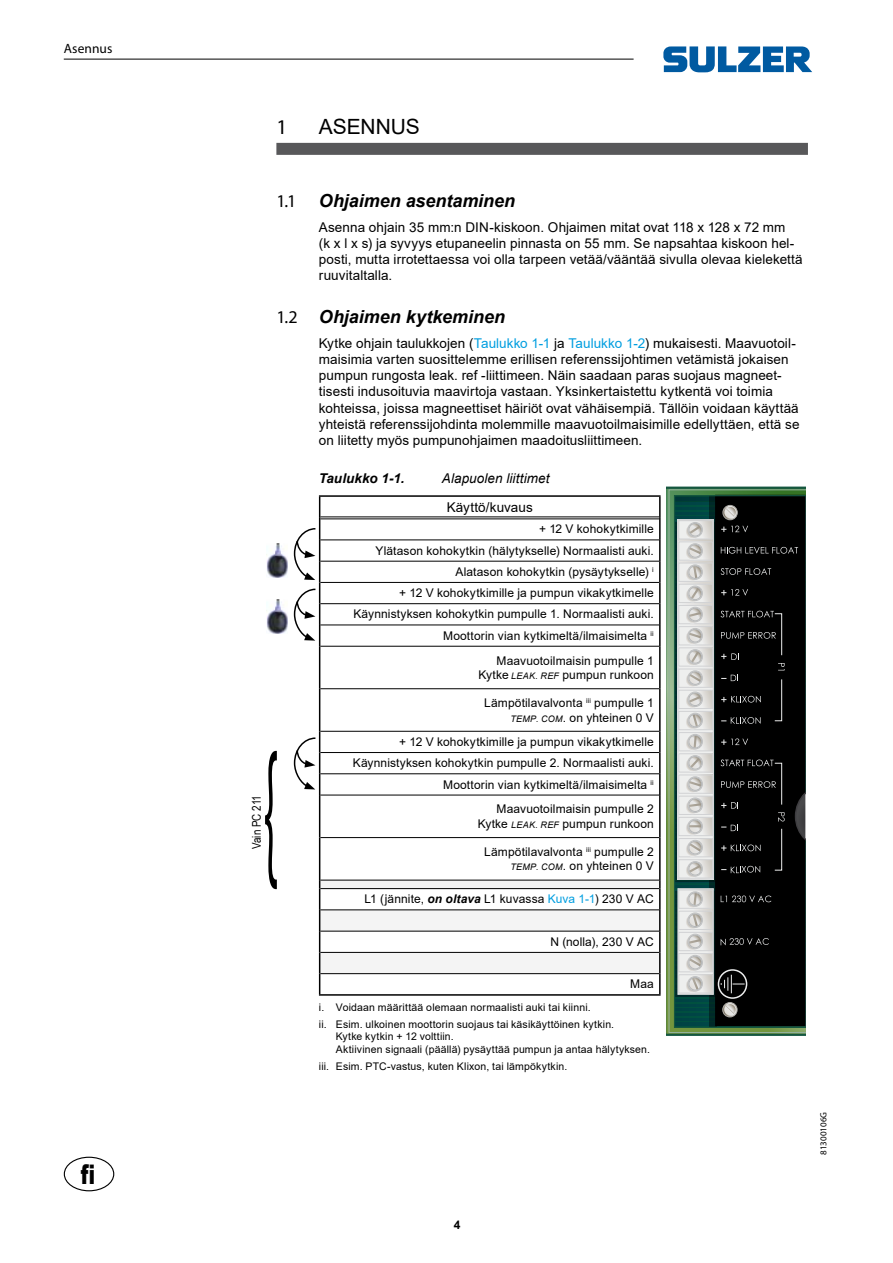
<style>
.page{position:relative;width:893px;height:1263px;background:#fff}
.page>*{position:absolute;margin:0;border:0;box-sizing:border-box;transform-origin:0 0}
.t1{font:173.4px "Myriad Pro";color:#000;scale:.29 1}
.t2{font:900 27px "Arial";color:#000;scale:.8 1}
.t3{font:21px "Arial";letter-spacing:-.005em;color:#000}
.t4{font:21px "Myriad Pro";color:#000}
.t5{font:italic 700 18px "Arial";letter-spacing:-.005em;color:#000}
.t6{font:18px "Myriad Pro";color:#000}
.t7{font:13.5px/16.2px "Arial";letter-spacing:.005em;color:#000}
.t8{font:italic 13.5px "Arial";letter-spacing:.01em;color:#000}
.t9{font:italic 700 13.5px "Arial";letter-spacing:.005em;color:#000}
.t10{font:13.5px "Myriad Pro";letter-spacing:.005em;color:#000}
.t11{font:12px/21.3px "Arial";letter-spacing:.01em;color:#000;text-align:right}
.t12{font:12px "Arial Narrow";color:#000}
.t13{font:700 12px "Arial";color:#000}
.t14{font:10.5px/16.8px "Arial";letter-spacing:.015em;color:#000}
.t15{font:9px "Myriad Pro";color:#000}
.s1{font-family:"Myriad Pro";font-weight:400;font-style:normal}
.s2{color:#009ee0}
.s3{font-style:italic;font-size:9px}
.s4{font-weight:700;font-style:italic}
</style>
<div class="page">
<div style="left:64px;top:1157px;width:50px;height:34px;border:1px solid #000;border-radius:50%"></div>
<svg style="left:663px;top:46px;width:149px;height:26px"></svg>
<hr style="left:64px;top:59px;width:570px;height:1px;background:#000">
<div style="left:276px;top:143px;width:532px;height:12px;background:#58585a"></div>
<hr style="left:319px;top:495px;width:342px;height:2px;background:#000">
<hr style="left:659px;top:497px;width:2px;height:21px;background:#000">
<hr style="left:659px;top:518px;width:2px;height:22px;background:#000">
<hr style="left:659px;top:540px;width:2px;height:21px;background:#000">
<hr style="left:659px;top:561px;width:2px;height:21px;background:#000">
<hr style="left:659px;top:582px;width:2px;height:22px;background:#000">
<hr style="left:659px;top:604px;width:2px;height:21px;background:#000">
<hr style="left:659px;top:625px;width:2px;height:21px;background:#000">
<hr style="left:319px;top:646px;width:1px;height:43px;background:#000">
<hr style="left:659px;top:646px;width:2px;height:43px;background:#000">
<hr style="left:319px;top:689px;width:1px;height:42px;background:#000">
<hr style="left:659px;top:689px;width:2px;height:42px;background:#000">
<hr style="left:659px;top:731px;width:2px;height:21px;background:#000">
<hr style="left:659px;top:752px;width:2px;height:22px;background:#000">
<hr style="left:659px;top:774px;width:2px;height:21px;background:#000">
<hr style="left:319px;top:795px;width:1px;height:42px;background:#000">
<hr style="left:659px;top:795px;width:2px;height:42px;background:#000">
<hr style="left:319px;top:837px;width:1px;height:43px;background:#000">
<hr style="left:659px;top:837px;width:2px;height:43px;background:#000">
<hr style="left:319px;top:994px;width:342px;height:2px;background:#000">
<hr style="left:320px;top:539px;width:339px;height:1px;background:#000">
<hr style="left:320px;top:561px;width:339px;height:1px;background:#000">
<hr style="left:320px;top:582px;width:339px;height:1px;background:#000">
<hr style="left:320px;top:603px;width:339px;height:1px;background:#000">
<hr style="left:320px;top:625px;width:339px;height:1px;background:#000">
<hr style="left:320px;top:646px;width:339px;height:1px;background:#000">
<hr style="left:320px;top:688px;width:339px;height:1px;background:#000">
<hr style="left:320px;top:731px;width:339px;height:1px;background:#000">
<hr style="left:320px;top:752px;width:339px;height:1px;background:#000">
<hr style="left:320px;top:773px;width:339px;height:1px;background:#000">
<hr style="left:320px;top:795px;width:339px;height:1px;background:#000">
<hr style="left:320px;top:837px;width:339px;height:1px;background:#000">
<hr style="left:320px;top:516px;width:339px;height:1px;background:#000">
<hr style="left:320px;top:518px;width:339px;height:1px;background:#000">
<svg style="left:319px;top:880px;width:342px;height:114px"></svg>
<hr style="left:320px;top:952px;width:339px;height:1px;background:#000">
<hr style="left:659px;top:952px;width:2px;height:22px;background:#000">
<img style="left:267px;top:543px;width:21px;height:35px">
<svg style="left:666px;top:487px;width:139px;height:549px"></svg>
<svg style="left:668px;top:489px;width:137px;height:544px"></svg>
<svg style="left:674px;top:495px;width:131px;height:533px"></svg>
<svg style="left:724px;top:507px;width:12px;height:11px"></svg>
<svg style="left:724px;top:1004px;width:11px;height:11px"></svg>
<div style="left:718px;top:969px;width:29px;height:30px;border:2px solid #eceded;border-radius:50%"></div>
<svg style="left:293px;top:497px;width:27px;height:149px"></svg>
<svg style="left:293px;top:731px;width:27px;height:64px"></svg>
<img style="left:267px;top:599px;width:21px;height:35px">
<p class="t10" style="left:64px;top:40px;width:50px">Asennus</p>
<h2 class="t2" style="left:81px;top:1154px;width:20px">fi</h2>
<h3 class="t4" style="left:276px;top:114px;width:12px">1</h3>
<h3 class="t3" style="left:319px;top:113px;width:102px">ASENNUS</h3>
<h3 class="t6" style="left:276px;top:190px;width:21px">1.1</h3>
<h3 class="t5" style="left:319px;top:189px;width:198px">Ohjaimen asentaminen</h3>
<p class="t7" style="left:319px;top:219px;width:485px">Asenna ohjain 35 mm:n DIN-kiskoon. Ohjaimen mitat ovat 118 x 128 x 72 mm<br>(k x l x s) ja syvyys etupaneelin pinnasta on 55 mm. Se napsahtaa kiskoon hel&shy;posti, mutta irrotettaessa voi olla tarpeen vetää/vääntää sivulla olevaa kielekettä ruuvitaltalla.</p>
<h3 class="t5" style="left:276px;top:305px;width:230px"><span class="s1">1.2</span> Ohjaimen kytkeminen</h3>
<p class="t7" style="left:319px;top:335px;width:482px">Kytke ohjain taulukkojen (<span class="s2">Taulukko 1-1</span> ja <span class="s2">Taulukko 1-2</span>) mukaisesti. Maavuotoil&shy;maisimia varten suosittelemme erillisen referenssijohtimen vetämistä jokaisen pumpun rungosta leak. ref -liittimeen. Näin saadaan paras suojaus magneet&shy;tisesti indusoituvia maavirtoja vastaan. Yksinkertaistettu kytkentä voi toimia kohteissa, joissa magneettiset häiriöt ovat vähäisempiä. Tällöin voidaan käyttää yhteistä referenssijohdinta molemmille maavuotoilmaisimille edellyttäen, että se on liitetty myös pumpunohjaimen maadoitusliittimeen.</p>
<p class="t9" style="left:319px;top:469px;width:87px">Taulukko 1-1.</p>
<p class="t8" style="left:442px;top:469px;width:109px">Alapuolen liittimet</p>
<p class="t7" style="left:447px;top:499px;width:88px">Käyttö/kuvaus</p>
<p class="t11" style="left:353px;top:518px;width:302px">+ 12 V kohokytkimille<br>Ylätason kohokytkin (hälytykselle) Normaalisti auki.<br>Alatason kohokytkin (pysäytykselle) <sup>i<br></sup>+ 12 V kohokytkimille ja pumpun vikakytkimelle Käynnistyksen kohokytkin pumpulle 1. Normaalisti auki.<br>Moottorin vian kytkimeltä/ilmaisimelta <sup>ii</sup></p>
<p class="t11" style="left:479px;top:653px;width:177px;line-height:14.4px">Maavuotoilmaisin pumpulle 1<br>Kytke <span class="s3">LEAK. REF</span> pumpun runkoon</p>
<p class="t11" style="left:484px;top:696px;width:171px;line-height:14.4px">Lämpötilavalvonta <sup>iii</sup> pumpulle 1<br><span class="s3">TEMP. COM</span>. on yhteinen 0 V</p>
<p class="t11" style="left:353px;top:731px;width:303px">+ 12 V kohokytkimille ja pumpun vikakytkimelle<br>Käynnistyksen kohokytkin pumpulle 2. Normaalisti auki.<br>Moottorin vian kytkimeltä/ilmaisimelta <sup>ii</sup></p>
<p class="t11" style="left:478px;top:802px;width:178px;line-height:14.4px">Maavuotoilmaisin pumpulle 2<br>Kytke <span class="s3">LEAK. REF</span> pumpun runkoon</p>
<p class="t11" style="left:484px;top:844px;width:171px;line-height:14.4px">Lämpötilavalvonta <sup>iii</sup> pumpulle 2<br><span class="s3">TEMP. COM</span>. on yhteinen 0 V</p>
<p class="t11" style="left:364px;top:888px;width:291px">L1 (jännite, <span class="s4">on oltava</span> L1 kuvassa <span class="s2">Kuva 1-1</span>) 230 V AC</p>
<p class="t11" style="left:550px;top:931px;width:105px">N (nolla), 230 V AC</p>
<p class="t11" style="left:630px;top:973px;width:25px">Maa</p>
<p class="t14" style="left:319px;top:999px;width:297px">i. Voidaan määrittää olemaan normaalisti auki tai kiinni.<br>ii. Esim. ulkoinen moottorin suojaus tai käsikäyttöinen kytkin.</p>
<p class="t14" style="left:336px;top:1030px;width:316px;line-height:12.6px">Kytke kytkin + 12 volttiin.<br>Aktiivinen signaali (päällä) pysäyttää pumpun ja antaa hälytyksen.</p>
<p class="t14" style="left:319px;top:1057px;width:250px">iii. Esim. PTC-vastus, kuten Klixon, tai lämpökytkin.</p>
<h1 class="t1" style="left:264px;top:705px;width:51px">{</h1>
<p class="t12" style="left:248px;top:849px;width:55px;rotate:-90deg">Vain PC 211</p>
<p class="t15" style="left:818px;top:1155px;width:44px;rotate:-90deg">81300106G</p>
<p class="t13" style="left:454px;top:1216px;width:8px">4</p>
</div>
